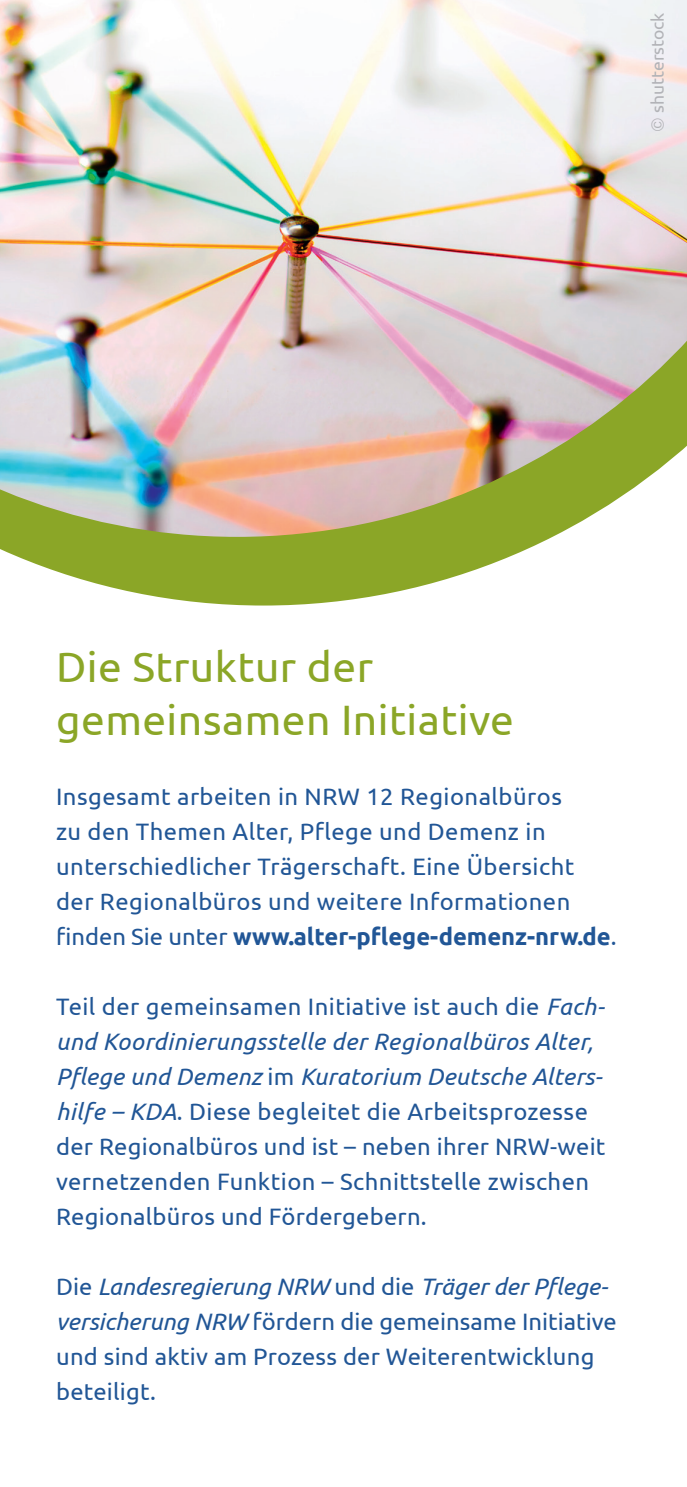
<style>
.page{position:relative;width:687px;height:1487px;background:#fff}
.page>*{position:absolute;margin:0;border:0;box-sizing:border-box;transform-origin:0 0}
.t1{font:42.5px/52.5px "Ubuntu";letter-spacing:.01em;color:#8ba627}
.t2{font:23.75px/35px "Ubuntu";letter-spacing:.02em;color:#215696}
.t3{font:17.5px "Ubuntu";color:#b2b3b7}
.s1{font-family:"News Gothic BT"}
.s2{font-weight:700}
.s3{font-style:italic}
</style>
<div class="page">
<img style="left:0;top:0;width:686px;height:276px">
<img style="left:0;top:276px;width:686px;height:330px">
<p class="t3" style="left:646px;top:132px;width:121px;rotate:-90deg"><span class="s1">©</span> shutterstock</p>
<h1 class="t1" style="left:56px;top:639px;width:459px">Die Struktur der gemeinsamen Initiative</h1>
<p class="t2" style="left:56px;top:778px;width:561px">Insgesamt arbeiten in NRW 12 Regionalbüros<br>zu den Themen Alter, Pflege und Demenz in unterschiedlicher Trägerschaft. Eine Übersicht der Regionalbüros und weitere Informationen finden Sie unter <span class="s2">www.alter-pflege-demenz-nrw.de</span>.</p>
<p class="t2" style="left:56px;top:988px;width:550px">Teil der gemeinsamen Initiative ist auch die <span class="s3">Fach&shy;und Koordinierungsstelle der Regionalbüros Alter, Pflege und Demenz</span> im <span class="s3">Kuratorium Deutsche Alters&shy;hilfe – KDA</span>. Diese begleitet die Arbeitsprozesse der Regionalbüros und ist – neben ihrer NRW-weit vernetzenden Funktion – Schnittstelle zwischen Regionalbüros und Fördergebern.</p>
<p class="t2" style="left:56px;top:1268px;width:561px">Die <span class="s3">Landesregierung NRW</span> und die <span class="s3">Träger der Pflege&shy;versicherung NRW</span> fördern die gemeinsame Initiative und sind aktiv am Prozess der Weiterentwicklung beteiligt.</p>
</div>
